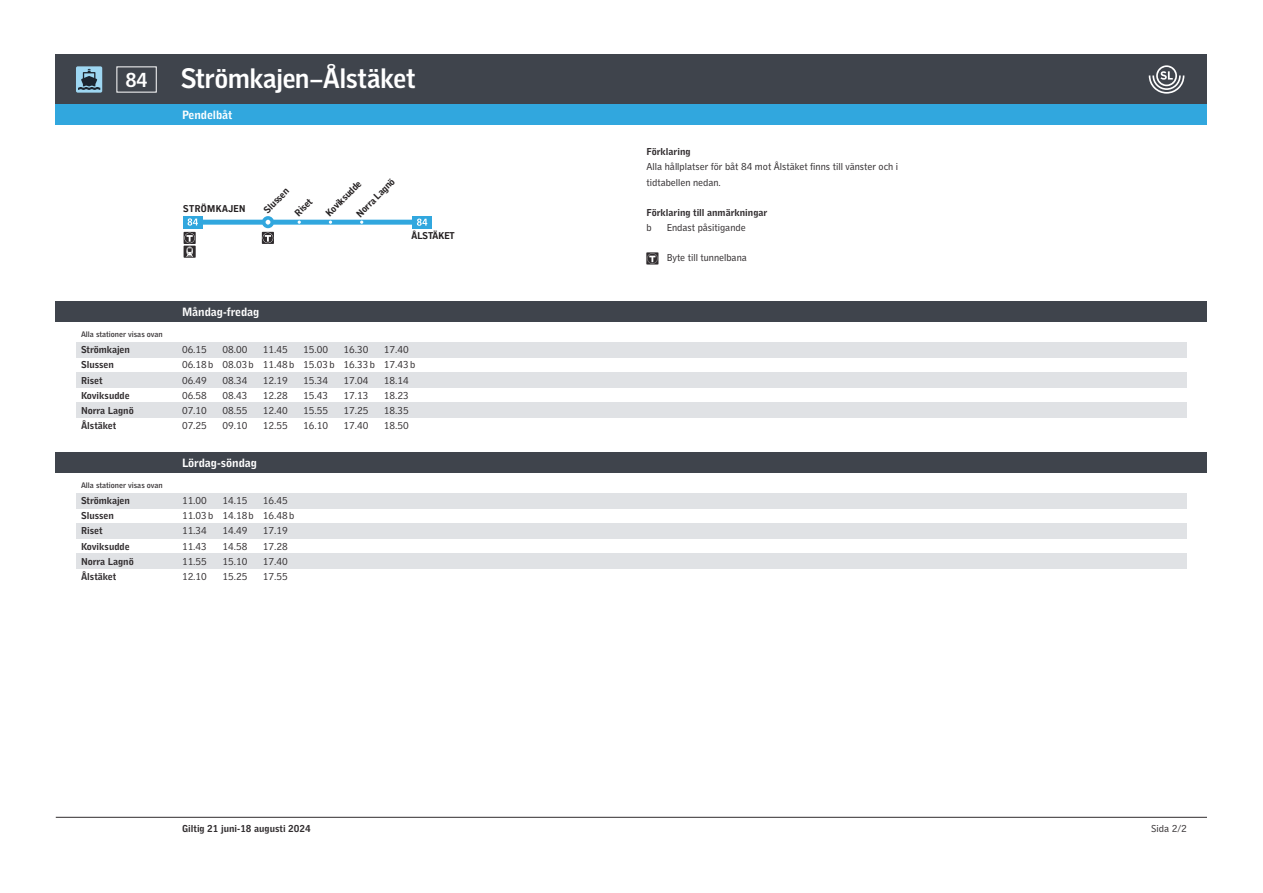
<style>
.page{position:relative;width:1263px;height:893px;background:#fff}
.page>*{position:absolute;margin:0;border:0;box-sizing:border-box;transform-origin:0 0}
.t1{font:700 26.7px "SL Gothic Display";letter-spacing:-.005em;color:#fff}
.t2{font:700 19.2px "SL Gothic Display";color:#fff}
.t3{font:700 12.15px "SL Gothic Timetable 2";color:#fff}
.t4{font:10.05px/15.1px "SL Gothic Timetable 2";color:#302c2e}
.t5{font:700 10.05px/15.1px "SL Gothic Timetable 2";color:#302c2e}
.t6{font:700 10.05px "SL Gothic Text 2";letter-spacing:.035em;color:#231f20}
.t7{font:700 10.05px "SL Gothic Text 2";color:#231f20}
.t8{font:500 8.1px "SL Gothic Timetable 2";color:#302c2e}
</style>
<div class="page">
<hr style="left:56px;top:817px;width:1151px;height:1px;background:#302c2e">
<div style="left:56px;top:54px;width:1151px;height:51px;background:#3f444c"></div>
<div style="left:76px;top:66px;width:26px;height:27px;background:#9ed7f2;border-radius:2px"></div>
<svg style="left:78px;top:69px;width:22px;height:21px"></svg>
<div style="left:56px;top:105px;width:1151px;height:20px;background:#31a7de"></div>
<svg style="left:1149px;top:65px;width:35px;height:29px"></svg>
<div style="left:56px;top:302px;width:1151px;height:20px;background:#3f444c"></div>
<div style="left:76px;top:342px;width:1111px;height:15px;background:#e0e2e5"></div>
<div style="left:76px;top:372px;width:1111px;height:15px;background:#e0e2e5"></div>
<div style="left:76px;top:403px;width:1111px;height:15px;background:#e0e2e5"></div>
<div style="left:201px;top:220px;width:226px;height:5px;background:#31a7de"></div>
<svg style="left:184px;top:232px;width:12px;height:26px"></svg>
<div style="left:412px;top:216px;width:20px;height:12px;background:#31a7de"></div>
<svg style="left:417px;top:218px;width:10px;height:8px"></svg>
<div style="left:184px;top:216px;width:19px;height:12px;background:#31a7de"></div>
<svg style="left:188px;top:218px;width:10px;height:7px"></svg>
<svg style="left:329px;top:220px;width:3px;height:4px"></svg>
<svg style="left:262px;top:216px;width:12px;height:28px"></svg>
<div style="left:56px;top:452px;width:1151px;height:20px;background:#3f444c"></div>
<div style="left:76px;top:493px;width:1111px;height:15px;background:#e0e2e5"></div>
<div style="left:76px;top:523px;width:1111px;height:15px;background:#e0e2e5"></div>
<div style="left:76px;top:553px;width:1111px;height:15px;background:#e0e2e5"></div>
<h2 class="t2" style="left:126px;top:72px;width:23px">84</h2>
<h1 class="t1" style="left:181px;top:68px;width:236px">Strömkajen–Ålstäket</h1>
<p class="t3" style="left:182px;top:111px;width:52px">Pendelbåt</p>
<p class="t6" style="left:183px;top:205px;width:64px">STRÖMKAJEN</p>
<p class="t6" style="left:263px;top:208px;width:32px;rotate:-45deg">Slussen</p>
<p class="t6" style="left:294px;top:211px;width:22px;rotate:-45deg">Riset</p>
<p class="t6" style="left:355px;top:212px;width:51px;rotate:-45deg">Norra Lagnö</p>
<p class="t6" style="left:325px;top:211px;width:47px;rotate:-45deg">Koviksudde</p>
<p class="t7" style="left:412px;top:231px;width:45px">ÅLSTÄKET</p>
<p class="t8" style="left:81px;top:329px;width:83px">Alla stationer visas ovan</p>
<p class="t3" style="left:182px;top:308px;width:79px">Måndag-fredag</p>
<p class="t5" style="left:81px;top:343px;width:54px">Strömkajen<br>Slussen<br>Riset<br>Koviksudde<br>Norra Lagnö<br>Ålstäket</p>
<p class="t4" style="left:263px;top:343px;width:33px">11.45<br>11.48 b<br>12.19<br>12.28<br>12.40<br>12.55</p>
<p class="t4" style="left:303px;top:343px;width:33px">15.00<br>15.03 b<br>15.34<br>15.43<br>15.55<br>16.10</p>
<p class="t4" style="left:344px;top:343px;width:33px">16.30<br>16.33 b<br>17.04<br>17.13<br>17.25<br>17.40</p>
<p class="t4" style="left:384px;top:343px;width:33px">17.40<br>17.43 b<br>18.14<br>18.23<br>18.35<br>18.50</p>
<p class="t4" style="left:222px;top:343px;width:33px">08.00<br>08.03 b<br>08.34<br>08.43<br>08.55<br>09.10</p>
<p class="t4" style="left:182px;top:343px;width:33px">06.15<br>06.18 b<br>06.49<br>06.58<br>07.10<br>07.25</p>
<p class="t8" style="left:81px;top:480px;width:83px">Alla stationer visas ovan</p>
<p class="t3" style="left:182px;top:458px;width:77px">Lördag-söndag</p>
<p class="t5" style="left:81px;top:494px;width:54px">Strömkajen<br>Slussen<br>Riset<br>Koviksudde<br>Norra Lagnö<br>Ålstäket</p>
<p class="t4" style="left:263px;top:494px;width:33px">16.45<br>16.48 b<br>17.19<br>17.28<br>17.40<br>17.55</p>
<p class="t4" style="left:182px;top:494px;width:33px">11.00<br>11.03 b<br>11.34<br>11.43<br>11.55<br>12.10</p>
<p class="t4" style="left:222px;top:494px;width:33px">14.15<br>14.18 b<br>14.49<br>14.58<br>15.10<br>15.25</p>
<p class="t5" style="left:647px;top:145px;width:46px">Förklaring</p>
<p class="t4" style="left:647px;top:160px;width:253px">Alla hållplatser för båt 84 mot Ålstäket finns till vänster och i tidtabellen nedan.</p>
<p class="t5" style="left:647px;top:206px;width:122px">Förklaring till anmärkningar</p>
<p class="t4" style="left:647px;top:221px;width:7px">b</p>
<p class="t4" style="left:667px;top:221px;width:80px">Endast påsitigande</p>
<p class="t4" style="left:667px;top:251px;width:82px">Byte till tunnelbana</p>
<p class="t5" style="left:182px;top:822px;width:130px">Giltig 21 juni-18 augusti 2024</p>
<p class="t4" style="left:1151px;top:822px;width:37px">Sida 2/2</p>
</div>
